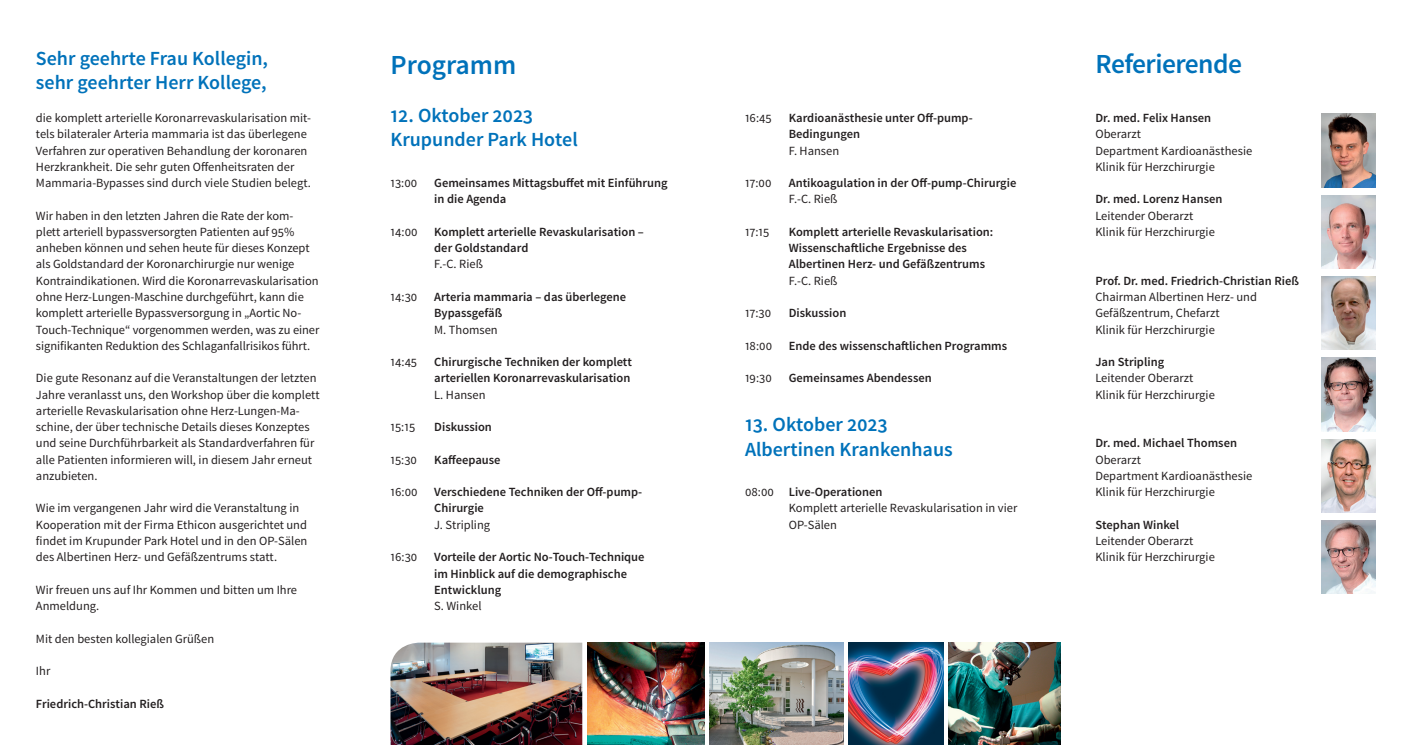
<style>
.page{position:relative;width:1411px;height:745px;background:#fff}
.page>*{position:absolute;margin:0;border:0;box-sizing:border-box;transform-origin:0 0}
.t1{font:600 27.5px "Source Sans Pro";letter-spacing:-.02em;color:#0072ba}
.t2{font:600 27.5px "Source Sans Pro";color:#0072ba}
.t3{font:600 20px/24.4px "Source Sans Pro";color:#0072ba}
.t4{font:12.5px/16.2px "Source Sans Pro";color:#231f20}
.t5{font:600 12.5px/16.2px "Source Sans Pro";color:#231f20}
.s1{font-weight:600}
</style>
<div class="page">
<img style="left:1321px;top:276px;width:54px;height:73px">
<img style="left:1321px;top:439px;width:54px;height:73px">
<img style="left:1321px;top:195px;width:54px;height:73px">
<img style="left:1321px;top:358px;width:54px;height:73px">
<img style="left:1321px;top:520px;width:54px;height:73px">
<img style="left:1321px;top:114px;width:54px;height:73px">
<img style="left:709px;top:642px;width:134px;height:102px">
<img style="left:588px;top:642px;width:116px;height:102px">
<img style="left:948px;top:642px;width:111px;height:102px">
<img style="left:390px;top:642px;width:192px;height:102px">
<img style="left:848px;top:642px;width:95px;height:102px">
<h2 class="t3" style="left:36px;top:47px;width:234px">Sehr geehrte Frau Kollegin, sehr geehrter Herr Kollege,</h2>
<p class="t4" style="left:36px;top:110px;width:276px">die komplett arterielle Koronarrevaskularisation mit&shy;tels bilateraler Arteria mammaria ist das überlegene Verfahren zur operativen Behandlung der koronaren Herzkrankheit. Die sehr guten Offenheitsraten der Mammaria-Bypasses sind durch viele Studien belegt.</p>
<p class="t4" style="left:36px;top:207px;width:285px">Wir haben in den letzten Jahren die Rate der kom&shy;plett arteriell bypassversorgten Patienten auf 95% anheben können und sehen heute für dieses Konzept als Goldstandard der Koronarchirurgie nur wenige Kontraindikationen. Wird die Koronarrevaskularisation ohne Herz-Lungen-Maschine durchgeführt, kann die komplett arterielle Bypassversorgung in „Aortic No-Touch-Technique“ vorgenommen werden, was zu einer signifikanten Reduktion des Schlaganfallrisikos führt.</p>
<p class="t4" style="left:36px;top:370px;width:285px">Die gute Resonanz auf die Veranstaltungen der letzten Jahre veranlasst uns, den Workshop über die komplett arterielle Revaskularisation ohne Herz-Lungen-Ma&shy;schine, der über technische Details dieses Konzeptes und seine Durchführbarkeit als Standardverfahren für alle Patienten informieren will, in diesem Jahr erneut anzubieten.</p>
<p class="t4" style="left:36px;top:500px;width:273px">Wie im vergangenen Jahr wird die Veranstaltung in Kooperation mit der Firma Ethicon ausgerichtet und findet im Krupunder Park Hotel und in den OP-Sälen des Albertinen Herz- und Gefäßzentrums statt.</p>
<p class="t4" style="left:36px;top:581px;width:263px">Wir freuen uns auf Ihr Kommen und bitten um Ihre<br>Anmeldung.</p>
<p class="t4" style="left:36px;top:630px;width:180px">Mit den besten kollegialen Grüßen</p>
<p class="t4" style="left:36px;top:662px;width:16px">Ihr</p>
<p class="t5" style="left:36px;top:695px;width:130px">Friedrich-Christian Rieß</p>
<h1 class="t2" style="left:390px;top:48px;width:127px">Programm</h1>
<h2 class="t3" style="left:390px;top:104px;width:189px;line-height:23.8px">12. Oktober 2023<br>Krupunder Park Hotel</h2>
<p class="t4" style="left:390px;top:175px;width:28px">13:00</p>
<p class="t5" style="left:434px;top:175px;width:235px">Gemeinsames Mittagsbuffet mit Einführung in die Agenda</p>
<p class="t4" style="left:390px;top:224px;width:29px">14:00</p>
<p class="t5" style="left:434px;top:224px;width:211px">Komplett arterielle Revaskularisation – der Goldstandard</p>
<p class="t4" style="left:434px;top:256px;width:50px">F.-C. Rieß</p>
<p class="t4" style="left:390px;top:289px;width:28px">14:30</p>
<p class="t5" style="left:434px;top:289px;width:193px">Arteria mammaria – das überlegene<br>Bypassgefäß</p>
<p class="t4" style="left:434px;top:321px;width:65px">M. Thomsen</p>
<p class="t4" style="left:390px;top:354px;width:28px">14:45</p>
<p class="t5" style="left:434px;top:354px;width:199px">Chirurgische Techniken der komplett arteriellen Koronarrevaskularisation</p>
<p class="t4" style="left:434px;top:386px;width:53px">L. Hansen</p>
<p class="t4" style="left:390px;top:419px;width:26px">15:15</p>
<p class="t5" style="left:434px;top:419px;width:59px">Diskussion</p>
<p class="t4" style="left:390px;top:451px;width:28px">15:30</p>
<p class="t5" style="left:434px;top:451px;width:68px">Kaffeepause</p>
<p class="t4" style="left:390px;top:484px;width:29px">16:00</p>
<p class="t5" style="left:434px;top:484px;width:209px">Verschiedene Techniken der Off-pump-<br>Chirurgie</p>
<p class="t4" style="left:434px;top:516px;width:57px">J. Stripling</p>
<p class="t4" style="left:390px;top:549px;width:28px">16:30</p>
<p class="t5" style="left:434px;top:549px;width:212px">Vorteile der Aortic No-Touch-Technique im Hinblick auf die demographische<br>Entwicklung</p>
<p class="t4" style="left:434px;top:597px;width:49px">S. Winkel</p>
<p class="t4" style="left:745px;top:110px;width:28px">16:45</p>
<p class="t5" style="left:788px;top:110px;width:185px">Kardioanästhesie unter Off-pump-<br>Bedingungen</p>
<p class="t4" style="left:788px;top:142px;width:52px">F. Hansen</p>
<p class="t4" style="left:745px;top:175px;width:28px">17:00</p>
<p class="t5" style="left:788px;top:175px;width:229px">Antikoagulation in der Off-pump-Chirurgie</p>
<p class="t4" style="left:788px;top:191px;width:50px">F.-C. Rieß</p>
<p class="t4" style="left:745px;top:224px;width:26px">17:15</p>
<p class="t5" style="left:788px;top:224px;width:206px">Komplett arterielle Revaskularisation:<br>Wissenschaftliche Ergebnisse des<br>Albertinen Herz- und Gefäßzentrums</p>
<p class="t4" style="left:788px;top:272px;width:50px">F.-C. Rieß</p>
<p class="t4" style="left:745px;top:305px;width:28px">17:30</p>
<p class="t5" style="left:788px;top:305px;width:59px">Diskussion</p>
<p class="t4" style="left:745px;top:337px;width:29px">18:00</p>
<p class="t5" style="left:788px;top:337px;width:220px">Ende des wissenschaftlichen Programms</p>
<p class="t4" style="left:745px;top:370px;width:28px">19:30</p>
<p class="t5" style="left:788px;top:370px;width:144px">Gemeinsames Abendessen</p>
<h2 class="t3" style="left:745px;top:412px;width:209px">13. Oktober 2023<br>Albertinen Krankenhaus</h2>
<p class="t4" style="left:788px;top:484px;width:230px;text-indent:-44px">08:00 <span class="s1">Live-Operationen<br></span>Komplett arterielle Revaskularisation in vier<br>OP-Sälen</p>
<h1 class="t1" style="left:1095px;top:47px;width:148px">Referierende</h1>
<p class="t5" style="left:1095px;top:110px;width:117px">Dr. med. Felix Hansen</p>
<p class="t4" style="left:1095px;top:126px;width:158px">Oberarzt<br>Department Kardioanästhesie<br>Klinik für Herzchirurgie</p>
<p class="t5" style="left:1095px;top:191px;width:128px">Dr. med. Lorenz Hansen</p>
<p class="t4" style="left:1095px;top:207px;width:121px">Leitender Oberarzt<br>Klinik für Herzchirurgie</p>
<p class="t5" style="left:1095px;top:272px;width:205px">Prof. Dr. med. Friedrich-Christian Rieß</p>
<p class="t4" style="left:1095px;top:289px;width:163px">Chairman Albertinen Herz- und<br>Gefäßzentrum, Chefarzt<br>Klinik für Herzchirurgie</p>
<p class="t5" style="left:1095px;top:354px;width:70px">Jan Stripling</p>
<p class="t4" style="left:1095px;top:370px;width:121px">Leitender Oberarzt<br>Klinik für Herzchirurgie</p>
<p class="t5" style="left:1095px;top:435px;width:143px">Dr. med. Michael Thomsen</p>
<p class="t4" style="left:1095px;top:451px;width:158px">Oberarzt<br>Department Kardioanästhesie<br>Klinik für Herzchirurgie</p>
<p class="t5" style="left:1095px;top:516px;width:85px">Stephan Winkel</p>
<p class="t4" style="left:1095px;top:532px;width:121px">Leitender Oberarzt<br>Klinik für Herzchirurgie</p>
</div>
